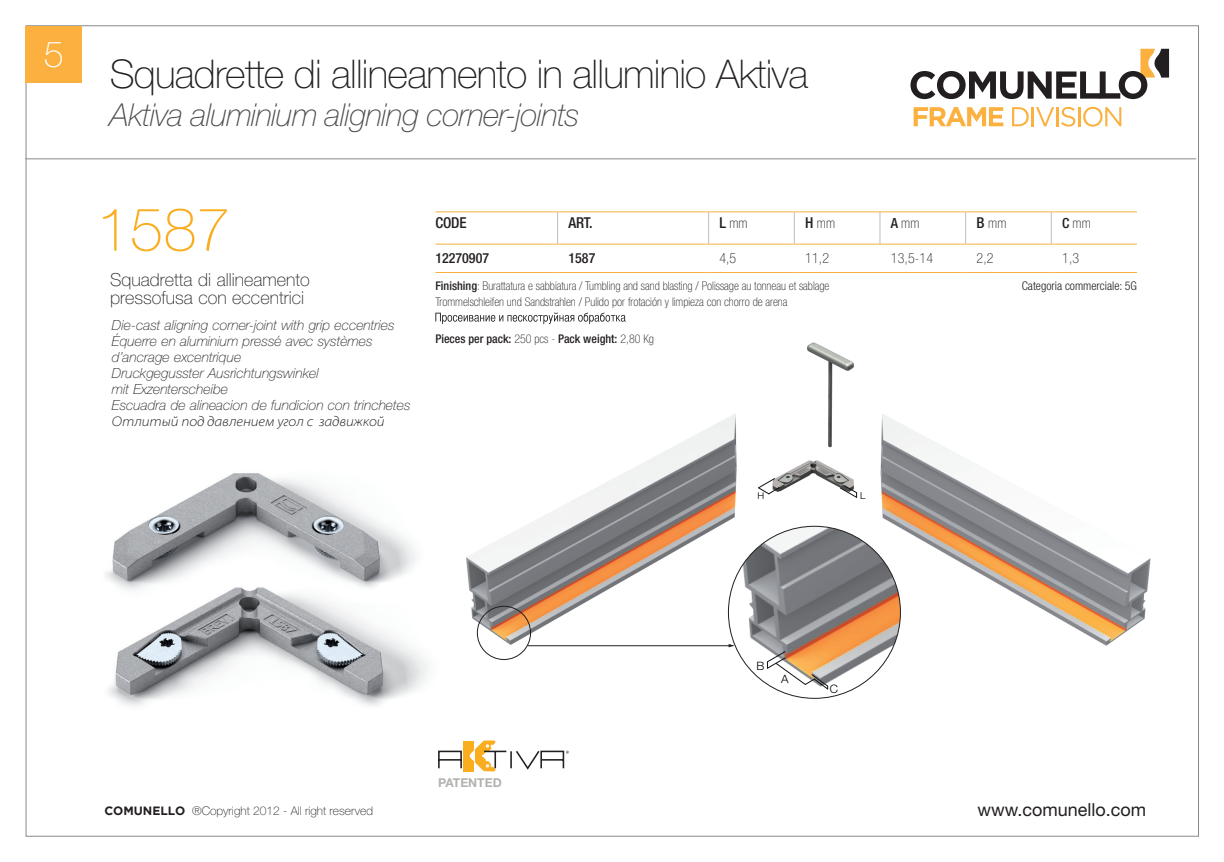
<style>
.page{position:relative;width:1224px;height:862px;background:#fff}
.page>*{position:absolute;margin:0;border:0;box-sizing:border-box;transform-origin:0 0}
.t1{font:100 60px "Helvetica Neue LT Std";color:#faad1e}
.t2{font:100 39.6px "Helvetica Neue LT Std";letter-spacing:-.02em;color:#231f20}
.t3{font:100 36px "Helvetica Neue LT Std";color:#fff}
.t4{font:italic 100 31.6px "Helvetica Neue LT Std";letter-spacing:-.02em;color:#4d4b4d}
.t5{font:100 18px/18px "Helvetica Neue LT Std";color:#231f20}
.t6{font:18px "Helvetica Neue LT Std";color:#231f20}
.t7{font:500 condensed 15px "Helvetica Neue LT Std";letter-spacing:-.01em;color:#231f20}
.t8{font:italic 100 14px/16px "Helvetica Neue LT Std";color:#231f20}
.t9{font:100 condensed 14px "Helvetica Neue LT Std";letter-spacing:.01em;color:#231f20}
.t10{font:italic 300 semi-expanded 14px "Myriad Pro";color:#231f20}
.t11{font:500 condensed 14px "Helvetica Neue LT Std";color:#231f20}
.t12{font:700 12.2px "Helvetica Neue LT Std";color:#b2b3af}
.t13{font:100 condensed 12px/16px "Helvetica Neue LT Std";color:#231f20}
.t14{font:100 12px "Helvetica Neue LT Std";color:#231f20}
.t15{font:500 condensed 12px "Helvetica Neue LT Std";color:#231f20}
.t16{font:300 condensed 12px "Helvetica Neue LT Std";color:#231f20}
.t17{font:300 11.6px "Helvetica Neue LT Std";color:#000001}
.t18{font:300 9.6px "Helvetica Neue LT Std";color:#000001;scale:1.07 1}
.t19{font:300 9.4px "Helvetica Neue LT Std";color:#000001}
.s1{font-weight:500;font-size:15px}
.s2{font-weight:500}
.s3{font-weight:100}
.s4{font-family:"Gotham";font-weight:700}
</style>
<div class="page">
<svg style="left:914px;top:107px;width:89px;height:19px"></svg>
<svg style="left:1012px;top:107px;width:42px;height:19px"></svg>
<hr style="left:1056px;top:107px;width:3px;height:19px;background:#fbb03f">
<svg style="left:1061px;top:107px;width:60px;height:20px"></svg>
<svg style="left:910px;top:49px;width:259px;height:50px"></svg>
<hr style="left:26px;top:158px;width:1170px;height:1px;background:#86898b">
<div style="left:26px;top:26px;width:56px;height:57px;background:#fbb03f"></div>
<img style="left:466px;top:312px;width:685px;height:366px">
<svg style="left:758px;top:478px;width:22px;height:16px"></svg>
<svg style="left:840px;top:485px;width:17px;height:12px"></svg>
<img style="left:728px;top:526px;width:172px;height:172px;border-radius:86px">
<hr style="left:528px;top:645px;width:202px;height:1px;background:#231f20">
<svg style="left:729px;top:644px;width:6px;height:3px"></svg>
<div style="left:477px;top:606px;width:54px;height:53px;border:1px solid #231f20;border-radius:50%"></div>
<svg style="left:435px;top:313px;width:191px;height:11px"></svg>
<hr style="left:435px;top:211px;width:123px;height:1px;background:#fbb03f">
<hr style="left:558px;top:211px;width:151px;height:1px;background:#fbb03f">
<hr style="left:709px;top:211px;width:85px;height:1px;background:#fbb03f">
<hr style="left:794px;top:211px;width:86px;height:1px;background:#fbb03f">
<hr style="left:880px;top:211px;width:86px;height:1px;background:#fbb03f">
<hr style="left:966px;top:211px;width:85px;height:1px;background:#fbb03f">
<hr style="left:1051px;top:211px;width:86px;height:1px;background:#fbb03f">
<hr style="left:435px;top:244px;width:123px;height:1px;background:#fbb03f">
<hr style="left:558px;top:244px;width:151px;height:1px;background:#fbb03f">
<hr style="left:709px;top:244px;width:85px;height:1px;background:#fbb03f">
<hr style="left:794px;top:244px;width:86px;height:1px;background:#fbb03f">
<hr style="left:880px;top:244px;width:86px;height:1px;background:#fbb03f">
<hr style="left:966px;top:244px;width:85px;height:1px;background:#fbb03f">
<hr style="left:1051px;top:244px;width:86px;height:1px;background:#fbb03f">
<hr style="left:435px;top:272px;width:123px;height:1px;background:#fbb03f">
<hr style="left:558px;top:272px;width:151px;height:1px;background:#fbb03f">
<hr style="left:709px;top:272px;width:85px;height:1px;background:#fbb03f">
<hr style="left:794px;top:272px;width:86px;height:1px;background:#fbb03f">
<hr style="left:880px;top:272px;width:86px;height:1px;background:#fbb03f">
<hr style="left:966px;top:272px;width:85px;height:1px;background:#fbb03f">
<hr style="left:1051px;top:272px;width:86px;height:1px;background:#fbb03f">
<hr style="left:557px;top:212px;width:1px;height:32px;background:#bcbdc0">
<hr style="left:708px;top:212px;width:1px;height:32px;background:#bcbdc0">
<hr style="left:794px;top:212px;width:1px;height:32px;background:#bcbdc0">
<hr style="left:880px;top:212px;width:1px;height:32px;background:#bcbdc0">
<hr style="left:965px;top:212px;width:1px;height:32px;background:#bcbdc0">
<hr style="left:1051px;top:212px;width:1px;height:32px;background:#bcbdc0">
<img style="left:106px;top:473px;width:323px;height:233px">
<svg style="left:438px;top:740px;width:131px;height:31px"></svg>
<svg style="left:767px;top:651px;width:71px;height:42px"></svg>
<h3 class="t3" style="left:44px;top:34px;width:22px">5</h3>
<h2 class="t2" style="left:110px;top:52px;width:700px">Squadrette di allineamento in alluminio Aktiva</h2>
<h3 class="t4" style="left:110px;top:97px;width:471px">Aktiva aluminium aligning corner-joints</h3>
<h1 class="t1" style="left:97px;top:195px;width:135px">1587</h1>
<p class="t5" style="left:110px;top:270px;width:201px">Squadretta di allineamento pressofusa con eccentrici</p>
<p class="t8" style="left:112px;top:317px;width:300px">Die-cast aligning corner-joint with grip eccentries Équerre en aluminium pressé avec systèmes d’ancrage excentrique<br>Druckgegusster Ausrichtungswinkel<br>mit Exzenterscheibe<br>Escuadra de alineacion de fundicion con trinchetes</p>
<p class="t10" style="left:112px;top:414px;width:274px">Отлитый под давлением угол с задвижкой</p>
<p class="t7" style="left:435px;top:214px;width:33px">CODE</p>
<p class="t7" style="left:569px;top:214px;width:26px">ART.</p>
<p class="t9" style="left:720px;top:215px;width:30px"><span class="s1">L</span> mm</p>
<p class="t9" style="left:805px;top:215px;width:31px"><span class="s1">H</span> mm</p>
<p class="t9" style="left:891px;top:215px;width:30px"><span class="s2">A</span> mm</p>
<p class="t9" style="left:977px;top:215px;width:31px"><span class="s1">B</span> mm</p>
<p class="t9" style="left:1062px;top:215px;width:30px"><span class="s2">C</span> mm</p>
<p class="t11" style="left:435px;top:249px;width:55px">12270907</p>
<p class="t11" style="left:569px;top:249px;width:28px">1587</p>
<p class="t9" style="left:720px;top:250px;width:18px">4,5</p>
<p class="t9" style="left:805px;top:250px;width:25px">11,2</p>
<p class="t9" style="left:891px;top:250px;width:44px">13,5-14</p>
<p class="t9" style="left:977px;top:250px;width:19px">2,2</p>
<p class="t9" style="left:1062px;top:250px;width:19px">1,3</p>
<p class="t13" style="left:435px;top:278px;width:396px"><span class="s2">Finishing</span>: Burattatura e sabbiatura / Tumbling and sand blasting / Polissage au tonneau et sablage<br>Trommelschleifen und Sandstrahlen / Pulido por frotación y limpieza con chorro de arena</p>
<p class="t15" style="left:435px;top:332px;width:220px">Pieces per pack: <span class="s3">250 pcs -</span> Pack weight: <span class="s3">2,80 Kg</span></p>
<p class="t19" style="left:758px;top:490px;width:8px">H</p>
<p class="t18" style="left:860px;top:490px;width:7px">L</p>
<p class="t16" style="left:1022px;top:279px;width:117px">Categoria commerciale: 5G</p>
<p class="t14" style="left:104px;top:803px;width:270px"><span class="s4">COMUNELLO</span> ®Copyright 2012 - All right reserved</p>
<p class="t12" style="left:438px;top:775px;width:65px">PATENTED</p>
<p class="t17" style="left:756px;top:659px;width:9px">B</p>
<p class="t6" style="left:978px;top:799px;width:170px">www.comunello.com</p>
</div>
